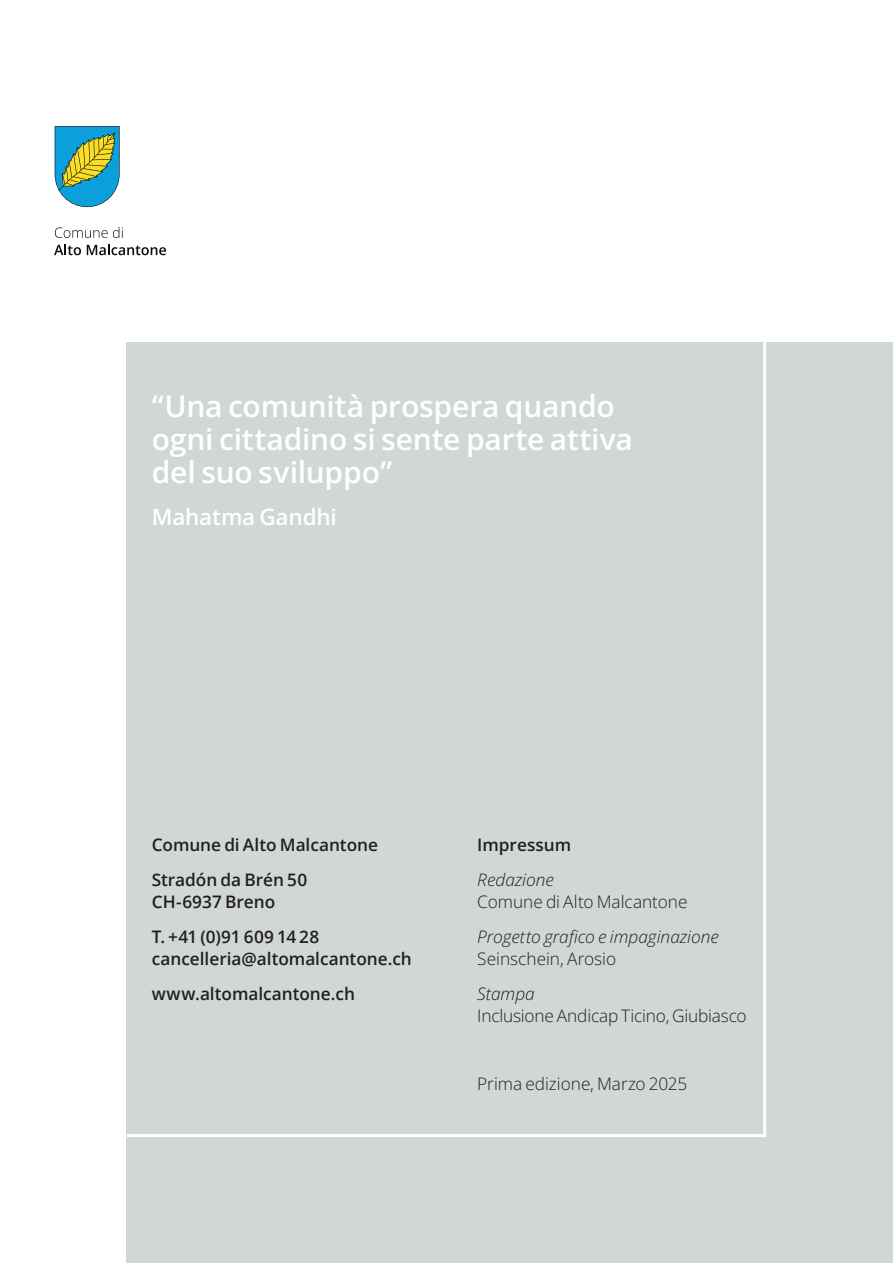
<style>
.page{position:relative;width:893px;height:1263px;background:#fff}
.page>*{position:absolute;margin:0;border:0;box-sizing:border-box;transform-origin:0 0}
.PARTICOLARI{font:600 30px "Open Sans";letter-spacing:-.005em;color:#fff}
.PARTICOLARI-2{font:600 22.5px "Open Sans";letter-spacing:-.01em;color:#fff}
.t1{font:300 17.25px "Open Sans";letter-spacing:-.005em;color:#231f20}
.t2{font:600 17.25px "Open Sans";color:#231f20}
.t3{font:italic 300 17.25px "Open Sans";letter-spacing:-.005em;color:#231f20}
.t4{font:600 17.25px "Open Sans";color:#231f20}
</style>
<div class="page">
<div style="left:127px;top:342px;width:766px;height:921px;background:#d1d6d7"></div>
<svg style="left:55px;top:227px;width:68px;height:11px"></svg>
<svg style="left:54px;top:244px;width:27px;height:11px"></svg>
<svg style="left:87px;top:244px;width:79px;height:11px"></svg>
<svg style="left:55px;top:126px;width:65px;height:81px"></svg>
<hr style="left:763px;top:342px;width:3px;height:795px;background:#fff">
<hr style="left:127px;top:1134px;width:638px;height:3px;background:#fff">
<p class="PARTICOLARI" style="left:152px;top:386px;width:465px">“Una comunità prospera quando</p>
<p class="PARTICOLARI" style="left:152px;top:419px;width:483px">ogni cittadino si sente parte attiva</p>
<p class="PARTICOLARI" style="left:152px;top:452px;width:242px">del suo sviluppo”</p>
<p class="PARTICOLARI-2" style="left:152px;top:501px;width:187px">Mahatma Gandhi</p>
<p class="t4" style="left:152px;top:833px;width:228px">Comune di Alto Malcantone</p>
<p class="t2" style="left:152px;top:868px;width:157px">Stradón da Brén 50</p>
<p class="t2" style="left:152px;top:890px;width:125px">CH-6937 Breno</p>
<p class="t2" style="left:152px;top:925px;width:169px">T. +41 (0)91 609 14 28</p>
<p class="t2" style="left:152px;top:947px;width:262px">cancelleria@altomalcantone.ch</p>
<p class="t2" style="left:152px;top:982px;width:205px">www.altomalcantone.ch</p>
<p class="t4" style="left:477px;top:833px;width:95px">Impressum</p>
<p class="t3" style="left:477px;top:867px;width:78px">Redazione</p>
<p class="t1" style="left:477px;top:890px;width:212px">Comune di Alto Malcantone</p>
<p class="t3" style="left:477px;top:924px;width:243px">Progetto grafico e impaginazione</p>
<p class="t1" style="left:477px;top:947px;width:140px">Seinschein, Arosio</p>
<p class="t3" style="left:477px;top:981px;width:59px">Stampa</p>
<p class="t1" style="left:477px;top:1004px;width:271px">Inclusione Andicap Ticino, Giubiasco</p>
<p class="t1" style="left:477px;top:1072px;width:212px">Prima edizione, Marzo 2025</p>
</div>
